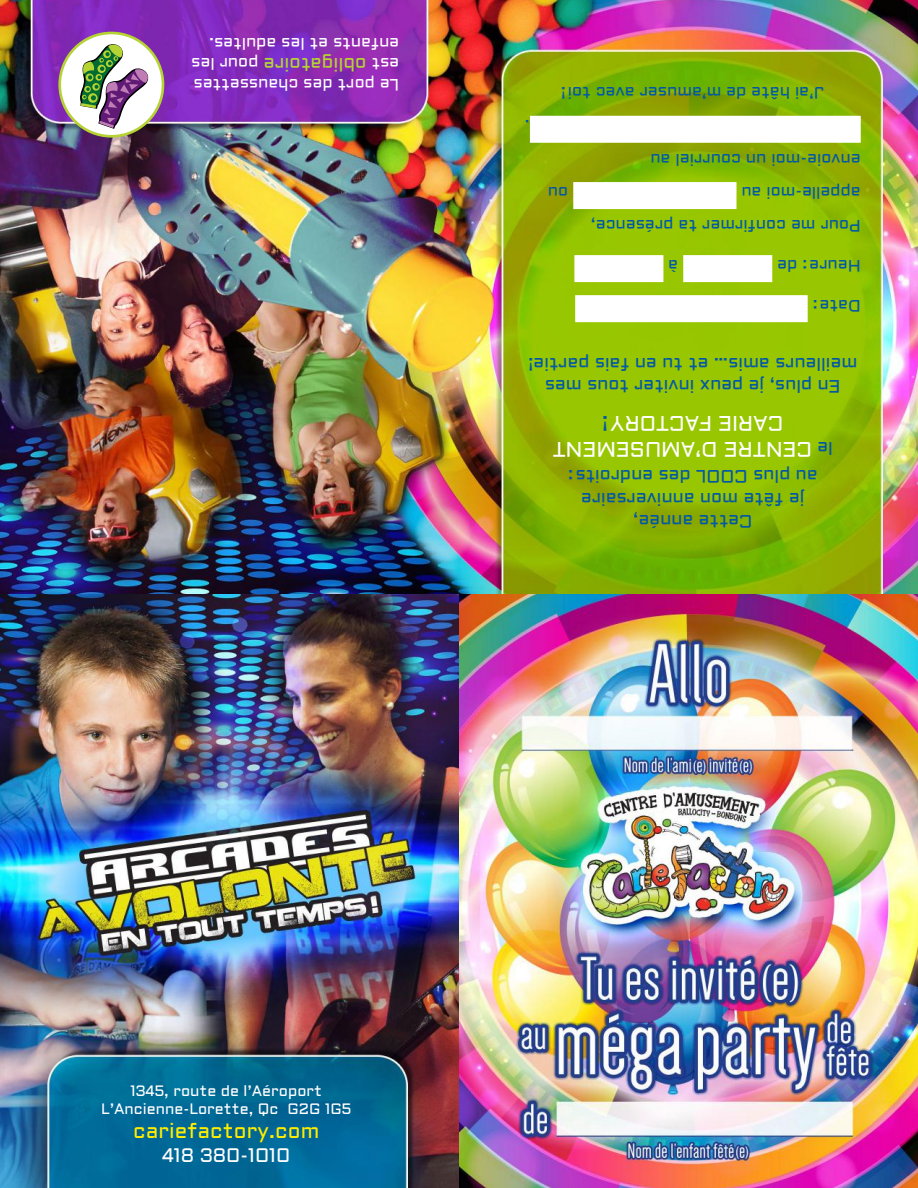
<style>
.page{position:relative;width:918px;height:1188px;background:#fff}
.page>*{position:absolute;margin:0;border:0;box-sizing:border-box;transform-origin:0 0}
.t1{font:21px "Aldrich";color:#fff}
.t2{font:21px "Aldrich";color:#ffed00}
.t3{font:19.5px "Aldrich";color:#fff}
.t4{font:18.75px "Aldrich";color:#b5d333}
.t5{font:18px/22.5px "Aldrich";color:#0058a6;text-align:center}
.t6{font:16.5px/33px "Aldrich";color:#0058a6}
.t7{font:16.5px/20.4px "Aldrich";color:#fff;text-align:right}
.t8{font:15px/18px "Aldrich";color:#fff;text-align:center}
.s1{color:#0058a6}
</style>
<div class="page">
<img style="left:0;top:0;width:918px;height:1188px">
<div style="left:60px;top:33px;width:103px;height:103px;background:#fff;border-radius:50%"></div>
<div style="left:58px;top:32px;width:106px;height:106px;border:3px solid #b5d333;border-radius:50%"></div>
<svg style="left:80px;top:41px;width:72px;height:89px"></svg>
<div style="left:575px;top:295px;width:233px;height:27px;background:#fff"></div>
<div style="left:683px;top:255px;width:89px;height:27px;background:#fff"></div>
<div style="left:574px;top:255px;width:89px;height:27px;background:#fff"></div>
<div style="left:573px;top:182px;width:164px;height:27px;background:#fff"></div>
<div style="left:530px;top:116px;width:331px;height:27px;background:#fff"></div>
<p class="t7" style="left:399px;top:74px;width:192px;text-align:left;rotate:-180deg">est<br>enfants et les adultes.</p>
<p class="t4" style="left:367px;top:78px;width:105px;rotate:-180deg">obligatoire</p>
<p class="t7" style="left:399px;top:94px;width:209px;rotate:-180deg">Le port des chaussettes pour les</p>
<p class="t6" style="left:530px;top:142px;width:7px;rotate:-180deg">.</p>
<p class="t6" style="left:825px;top:109px;width:265px;rotate:-180deg">J’ai hâte de m’amuser avec toi!</p>
<p class="t6" style="left:568px;top:208px;width:22px;rotate:-180deg">ou</p>
<p class="t6" style="left:861px;top:208px;width:212px;rotate:-180deg">appelle-moi au envoie-moi un courriel au</p>
<p class="t6" style="left:861px;top:241px;width:271px;rotate:-180deg">Pour me confirmer ta présence,</p>
<p class="t6" style="left:678px;top:281px;width:11px;rotate:-180deg">à</p>
<p class="t6" style="left:861px;top:281px;width:85px;rotate:-180deg">Heure: de</p>
<p class="t6" style="left:861px;top:321px;width:50px;rotate:-180deg">Date:</p>
<p class="t5" style="left:857px;top:397px;width:331px;rotate:-180deg">En plus, je peux inviter tous mes meilleurs amis… et tu en fais partie!</p>
<p class="t1" style="left:783px;top:438px;width:183px;rotate:-180deg">CARIE FACTORY<span class="s1">!</span></p>
<p class="t1" style="left:812px;top:463px;width:261px;rotate:-180deg">CENTRE D’AMUSEMENT</p>
<p class="t5" style="left:833px;top:459px;width:17px;rotate:-180deg">le</p>
<p class="t5" style="left:818px;top:532px;width:251px;rotate:-180deg">Cette année,<br>je fête mon anniversaire au plus COOL des endroits:</p>
<p class="t8" style="left:101px;top:1082px;width:252px">1345, route de l’Aéroport<br>L’Ancienne-Lorette, Qc G2G 1G5</p>
<p class="t2" style="left:133px;top:1116px;width:188px">cariefactory.com</p>
<p class="t3" style="left:162px;top:1142px;width:130px">418 380-1010</p>
</div>
